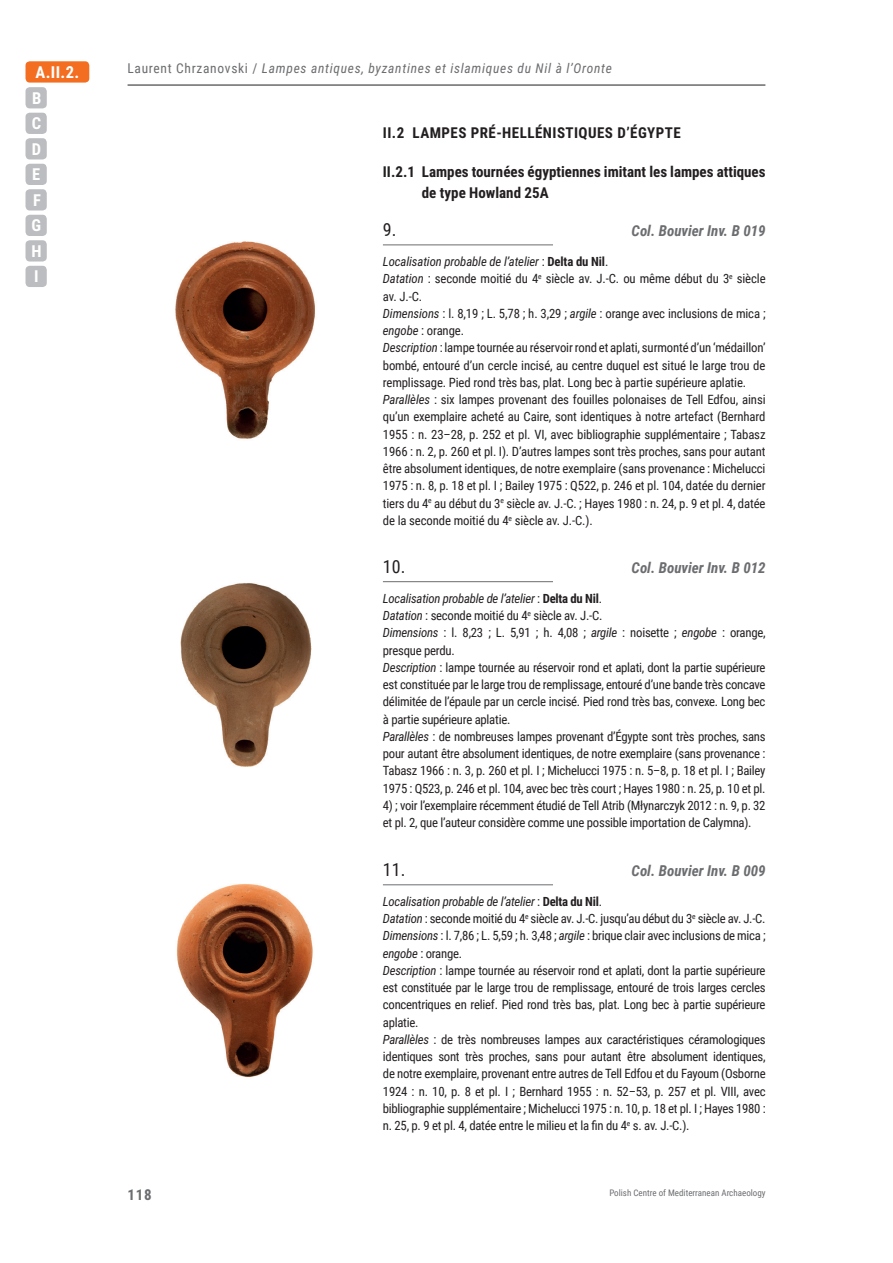
<style>
.page{position:relative;width:893px;height:1263px;background:#fff}
.page>*{position:absolute;margin:0;border:0;box-sizing:border-box;transform-origin:0 0}
.t1{font:18px "Roboto Condensed";color:#231f20}
.t2{font:700 16.5px/25.5px "Roboto Condensed";color:#fff;text-align:justify}
.t3{font:700 15px/21px "Roboto Condensed";color:#231f20}
.t4{font:italic 700 15px "Roboto Condensed";color:#6c6d70}
.t5{font:700 15px "Roboto Condensed";letter-spacing:.03em;color:#231f20}
.t6{font:700 15px "Roboto Condensed";color:#6c6d70}
.t7{font:italic 13.5px "Roboto Condensed";letter-spacing:.05em;color:#6c6d70}
.t8{font:12.75px/17.2px "Roboto Condensed";letter-spacing:-.02em;color:#231f20}
.t9{font:9px "Roboto Condensed";color:#6c6d70}
.s1{font-style:normal}
.s2{font-style:italic}
.s3{font-weight:700}
</style>
<div class="page">
<hr style="left:128px;top:85px;width:637px;height:1px;background:#231f20">
<div style="left:26px;top:87px;width:21px;height:21px;background:#bcbdc0;border-radius:4px"></div>
<div style="left:26px;top:189px;width:21px;height:21px;background:#bcbdc0;border-radius:4px"></div>
<div style="left:26px;top:113px;width:21px;height:21px;background:#bcbdc0;border-radius:4px"></div>
<div style="left:26px;top:138px;width:21px;height:21px;background:#bcbdc0;border-radius:4px"></div>
<div style="left:26px;top:164px;width:21px;height:21px;background:#bcbdc0;border-radius:4px"></div>
<div style="left:26px;top:61px;width:63px;height:22px;background:#f36e21;border-radius:4px"></div>
<div style="left:26px;top:215px;width:21px;height:21px;background:#bcbdc0;border-radius:4px"></div>
<div style="left:26px;top:240px;width:21px;height:21px;background:#bcbdc0;border-radius:4px"></div>
<div style="left:26px;top:266px;width:21px;height:21px;background:#bcbdc0;border-radius:4px"></div>
<hr style="left:383px;top:884px;width:170px;height:1px;background:#6c6d70">
<hr style="left:383px;top:581px;width:170px;height:1px;background:#6c6d70">
<hr style="left:383px;top:244px;width:170px;height:1px;background:#6c6d70">
<img style="left:175px;top:241px;width:140px;height:198px">
<img style="left:180px;top:583px;width:132px;height:184px">
<img style="left:176px;top:883px;width:137px;height:195px">
<p class="t2" style="left:36px;top:59px;width:45px">A.II.2.</p>
<p class="t2" style="left:32px;top:84px;width:11px">B</p>
<p class="t2" style="left:32px;top:110px;width:11px">C D E</p>
<p class="t2" style="left:31px;top:212px;width:12px">G H I</p>
<p class="t2" style="left:33px;top:186px;width:9px">F</p>
<p class="t7" style="left:128px;top:58px;width:486px"><span class="s1">Laurent Chrzanovski /</span> Lampes antiques, byzantines et islamiques du Nil à l’Oronte</p>
<p class="t5" style="left:383px;top:123px;width:299px">II.2 LAMPES PRÉ-HELLÉNISTIQUES D’ÉGYPTE</p>
<p class="t3" style="left:422px;top:160px;width:345px;text-indent:-39px">II.2.1 Lampes tournées égyptiennes imitant les lampes attiques de type Howland 25A</p>
<h1 class="t1" style="left:383px;top:217px;width:12px">9.</h1>
<p class="t4" style="left:632px;top:220px;width:136px">Col. Bouvier Inv. B 019</p>
<p class="t8" style="left:383px;top:252px;width:384px"><span class="s2">Localisation probable de l’atelier</span> : <span class="s3">Delta du Nil</span>.<br><span class="s2">Datation</span> : seconde moitié du 4<sup>e</sup> siècle av. J.-C. ou même début du 3<sup>e</sup> siècle av. J.-C.<br><span class="s2">Dimensions</span> : l. 8,19 ; L. 5,78 ; h. 3,29 ; <span class="s2">argile</span> : orange avec inclusions de mica ; <span class="s2">engobe</span> : orange.<br><span class="s2">Description</span> : lampe tournée au réservoirrond et aplati, surmonté d’un ‘médaillon’ bombé, entouré d’un cercle incisé, au centre duquel est situé le large trou de remplissage. Pied rond très bas, plat. Long bec à partie supérieure aplatie.<br><span class="s2">Parallèles</span> : six lampes provenant des fouilles polonaises de Tell Edfou, ainsi qu’un exemplaire acheté au Caire, sont identiques à notre artefact (Bernhard 1955 : n. 23–28, p. 252 et pl. VI, avec bibliographie supplémentaire ; Tabasz 1966 : n. 2, p. 260 et pl. I). D’autres lampes sont très proches, sans pour autant être absolument identiques, de notre exemplaire (sans provenance : Michelucci 1975 : n. 8, p. 18 et pl. I ; Bailey 1975 : Q522, p. 246 et pl. 104, datée du dernier tiers du 4<sup>e</sup> au début du 3<sup>e</sup> siècle av. J.-C. ; Hayes 1980 : n. 24, p. 9 et pl. 4, datée de la seconde moitié du 4<sup>e</sup> siècle av. J.-C.).</p>
<h1 class="t1" style="left:383px;top:554px;width:21px">10.</h1>
<p class="t4" style="left:632px;top:557px;width:136px">Col. Bouvier Inv. B 012</p>
<p class="t8" style="left:383px;top:589px;width:384px"><span class="s2">Localisation probable de l’atelier</span> : <span class="s3">Delta du Nil</span>.<br><span class="s2">Datation</span> : seconde moitié du 4<sup>e</sup> siècle av. J.-C.<br><span class="s2">Dimensions</span> : l. 8,23 ; L. 5,91 ; h. 4,08 ; <span class="s2">argile</span> : noisette ; <span class="s2">engobe</span> : orange, presque perdu.<br><span class="s2">Description</span> : lampe tournée au réservoir rond et aplati, dont la partie supérieure est constituée par le large trou de remplissage, entouré d’une bande très concave délimitée de l’épaule par un cercle incisé. Pied rond très bas, convexe. Long bec à partie supérieure aplatie.<br><span class="s2">Parallèles</span> : de nombreuses lampes provenant d’Égypte sont très proches, sans pour autant être absolument identiques, de notre exemplaire (sans provenance :<br>Tabasz 1966 : n. 3, p. 260 et pl. I ; Michelucci 1975 : n. 5–8, p. 18 et pl. I ; Bailey 1975 : Q523, p. 246 et pl. 104, avec bec très court ; Hayes 1980 : n. 25, p. 10 et pl.</p>
<p class="t8" style="left:383px;top:796px;width:384px">4) ; voir l’exemplaire récemment étudié de Tell Atrib (Młynarczyk 2012 : n. 9, p. 32 et pl. 2, que l’auteur considère comme une possible importation de Calymna).</p>
<h1 class="t1" style="left:383px;top:857px;width:21px">11.</h1>
<p class="t4" style="left:632px;top:860px;width:136px">Col. Bouvier Inv. B 009</p>
<p class="t8" style="left:383px;top:892px;width:384px"><span class="s2">Localisation probable de l’atelier</span> : <span class="s3">Delta du Nil</span>.<br><span class="s2">Datation</span> : seconde moitié du 4<sup>e</sup> siècle av. J.-C. jusqu’au début du 3<sup>e</sup> siècle av. J.-C.<br><span class="s2">Dimensions</span> : l. 7,86 ; L. 5,59 ; h. 3,48 ; <span class="s2">argile</span> : brique clair avec inclusions de mica ; <span class="s2">engobe</span> : orange.<br><span class="s2">Description</span> : lampe tournée au réservoir rond et aplati, dont la partie supérieure est constituée par le large trou de remplissage, entouré de trois larges cercles concentriques en relief. Pied rond très bas, plat. Long bec à partie supérieure aplatie.<br><span class="s2">Parallèles</span> : de très nombreuses lampes aux caractéristiques céramologiques identiques sont très proches, sans pour autant être absolument identiques, de notre exemplaire, provenant entre autres de Tell Edfou et du Fayoum (Osborne 1924 : n. 10, p. 8 et pl. I ; Bernhard 1955 : n. 52–53, p. 257 et pl. VIII, avec bibliographie supplémentaire ; Michelucci 1975 : n. 10, p. 18 et pl. I ; Hayes 1980 : n. 25, p. 9 et pl. 4, datée entre le milieu et la fin du 4<sup>e</sup> s. av. J.-C.).</p>
<p class="t6" style="left:128px;top:1184px;width:26px">118</p>
<p class="t9" style="left:609px;top:1186px;width:158px">Polish Centre of Mediterranean Archaeology</p>
</div>
